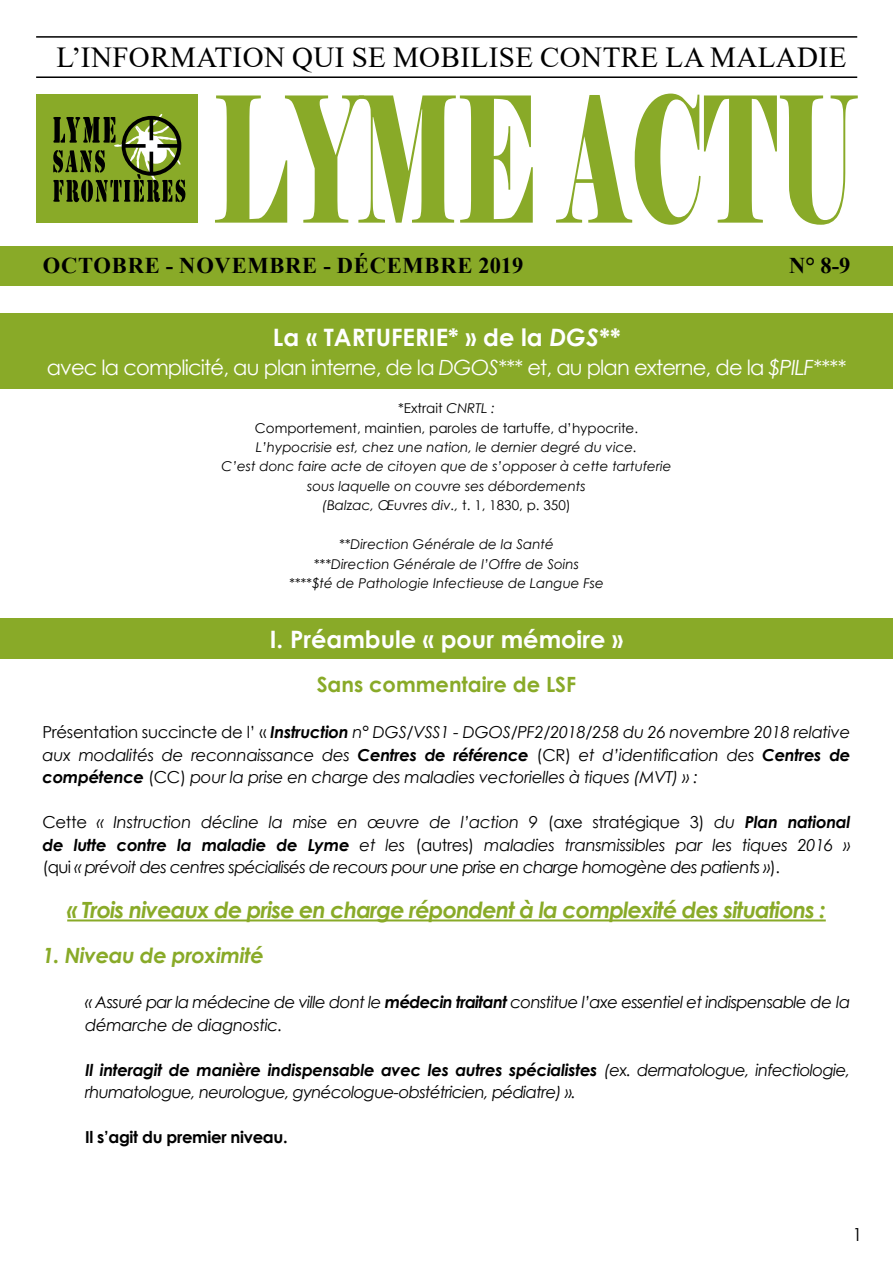
<style>
.page{position:relative;width:893px;height:1263px;background:#fff}
.page>*{position:absolute;margin:0;border:0;box-sizing:border-box;transform-origin:0 0}
.t1{font:174.45px "Elephant";color:#89aa28;scale:.53 1}
.t2{font:28.95px "Times New Roman";letter-spacing:.015em;color:#000}
.t3{font:700 24px "Century Gothic";color:#fff}
.t4{font:700 22.5px "Times New Roman";letter-spacing:.035em;color:#000}
.t5{font:italic 700 22.35px "Century Gothic";letter-spacing:-.04em;color:#89aa28}
.t6{font:21px "Century Gothic";letter-spacing:-.04em;color:#fff}
.t7{font:700 21px "Century Gothic";color:#89aa28}
.t8{font:italic 700 21px "Century Gothic";letter-spacing:-.02em;color:#89aa28}
.t9{font:18px "Century Gothic";color:#000}
.t10{font:italic 16.5px/22.5px "Century Gothic";letter-spacing:-.04em;color:#000;text-align:justify}
.t11{font:700 16.5px "Century Gothic";letter-spacing:-.02em;color:#000}
.t12{font:italic 13.5px/19.5px "Century Gothic";color:#000;text-align:center}
.t13{font:13.5px/19.5px "Century Gothic";color:#000;text-align:center}
.s1{font-style:italic}
.s2{font-style:normal}
.s3{font-weight:700}
</style>
<div class="page">
<hr style="left:36px;top:36px;width:821px;height:2px;background:#000">
<hr style="left:36px;top:76px;width:821px;height:2px;background:#000">
<div style="left:0;top:246px;width:893px;height:39px;background:#89aa28"></div>
<div style="left:36px;top:95px;width:162px;height:128px;background:#89aa28"></div>
<svg style="left:53px;top:114px;width:133px;height:88px"></svg>
<div style="left:0;top:314px;width:893px;height:75px;background:#89aa28"></div>
<div style="left:0;top:619px;width:893px;height:40px;background:#89aa28"></div>
<hr style="left:67px;top:919px;width:759px;height:2px;background:#89aa28">
<h2 class="t2" style="left:56px;top:37px;width:791px">L’INFORMATION QUI SE MOBILISE CONTRE LA MALADIE</h2>
<h1 class="t1" style="left:213px;top:51px;width:1215px">LYME ACTU</h1>
<h3 class="t4" style="left:789px;top:249px;width:63px">N° 8-9</h3>
<h3 class="t4" style="left:43px;top:249px;width:482px">OCTOBRE - NOVEMBRE - DÉCEMBRE 2019</h3>
<h3 class="t3" style="left:273px;top:319px;width:349px">La « TARTUFERIE* » de la <span class="s1">DGS**</span></h3>
<p class="t6" style="left:47px;top:352px;width:801px">avec la complicité, au plan interne, de la <span class="s1">DGOS***</span> et, au plan externe, de la <span class="s1">$PILF****</span></p>
<p class="t13" style="left:255px;top:398px;width:385px">*Extrait <span class="s1">CNRTL :<br></span>Comportement, maintien, paroles de tartuffe, d’hypocrite.</p>
<p class="t12" style="left:221px;top:437px;width:452px">L’hypocrisie est, chez une nation, le dernier degré du vice.<br>C’est donc faire acte de citoyen que de s’opposer à cette tartuferie sous laquelle on couvre ses débordements<br>(Balzac, Œuvres div., <span class="s2">t. 1, 1830, p. 350)</span></p>
<p class="t12" style="left:289px;top:535px;width:316px">**Direction Générale de la Santé<br>***Direction Générale de l’Offre de Soins<br>****$té de Pathologie Infectieuse de Langue Fse</p>
<h3 class="t3" style="left:270px;top:621px;width:355px">I. Préambule « pour mémoire »</h3>
<p class="t7" style="left:317px;top:668px;width:261px">Sans commentaire de LSF</p>
<p class="t10" style="left:43px;top:721px;width:809px"><span class="s2">Présentation succincte de l’ «</span> <span class="s3">Instruction</span> n° DGS/VSS1 - DGOS/PF2/2018/258 du 26 novembre 2018 relative aux modalités de reconnaissance des <span class="s3">Centres de référence</span> <span class="s2">(CR)</span> et d’identification des <span class="s3">Centres de compétence</span> <span class="s2">(CC)</span> pour la prise en charge des maladies vectorielles à tiques (MVT) » :</p>
<p class="t10" style="left:43px;top:811px;width:809px"><span class="s2">Cette</span> « Instruction décline la mise en œuvre de l’action 9 <span class="s2">(axe stratégique 3)</span> du <span class="s3">Plan national de lutte contre la maladie de Lyme</span> et les <span class="s2">(autres)</span> maladies transmissibles par les tiques 2016 » <span class="s2">(qui</span> « prévoit des centres spécialisés de recours pour une prise en charge homogène des patients »<span class="s2">).</span></p>
<h3 class="t5" style="left:67px;top:893px;width:760px">« Trois niveaux de prise en charge répondent à la complexité des situations :</h3>
<p class="t8" style="left:43px;top:940px;width:223px">1. Niveau de proximité</p>
<p class="t10" style="left:85px;top:991px;width:767px">« Assuré par la médecine de ville dont le <span class="s3">médecin traitant</span> constitue l’axe essentiel et indispensable de la démarche de diagnostic.</p>
<p class="t10" style="left:85px;top:1058px;width:767px"><span class="s3">Il interagit de manière indispensable avec les autres spécialistes</span> (ex. dermatologue, infectiologie, rhumatologue, neurologue, gynécologue-obstétricien, pédiatre) ».</p>
<p class="t11" style="left:85px;top:1125px;width:204px">Il s’agit du premier niveau.</p>
<p class="t9" style="left:853px;top:1221px;width:11px">1</p>
</div>
